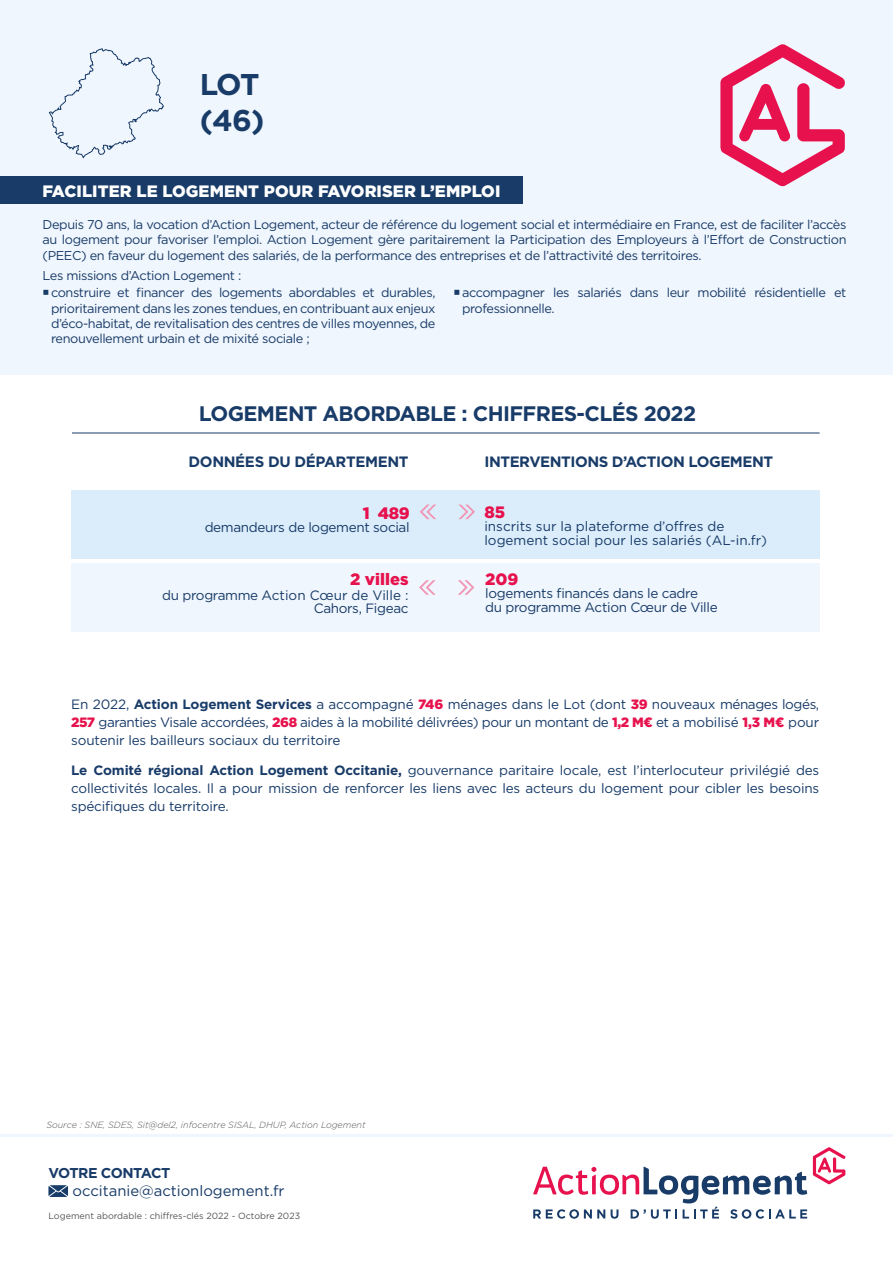
<style>
.page{position:relative;width:893px;height:1263px;background:#fff}
.page>*{position:absolute;margin:0;border:0;box-sizing:border-box;transform-origin:0 0}
.t1{font:700 30px/36px "Gotham";color:#183b68}
.t2{font:700 21px "Gotham";letter-spacing:-.03em;color:#183b68}
.t3{font:900 16.5px "Gotham";letter-spacing:.005em;color:#fff}
.t4{font:900 16.5px "Gotham";color:#e6114d}
.t5{font:700 15px "Gotham";letter-spacing:-.03em;color:#183b68}
.t6{font:14.85px "Gotham";color:#183b68}
.t7{font:700 14.25px "Gotham";letter-spacing:-.04em;color:#183b68}
.t8{font:13.5px/18px "Gotham";letter-spacing:-.015em;color:#183b68;text-align:justify}
.t9{font:12.75px/15.3px "Gotham";letter-spacing:-.03em;color:#183b68;text-align:justify}
.t10{font:italic 300 9px "Gotham";color:#575756}
.t11{font:9px "Gotham";color:#575756}
.s1{font-weight:700}
.s2{font-weight:900;color:#e6114d}
</style>
<div class="page">
<div style="left:0;top:0;width:893px;height:375px;background:#f0f6fd"></div>
<svg style="left:720px;top:44px;width:125px;height:142px"></svg>
<svg style="left:813px;top:1147px;width:32px;height:37px"></svg>
<svg style="left:533px;top:1166px;width:274px;height:53px"></svg>
<svg style="left:48px;top:1185px;width:20px;height:12px"></svg>
<svg style="left:48px;top:48px;width:116px;height:111px"></svg>
<hr style="left:72px;top:433px;width:748px;height:1px;background:#183b68">
<div style="left:71px;top:563px;width:749px;height:68px;background:#f0f6fd"></div>
<div style="left:71px;top:491px;width:749px;height:68px;background:#dbedfb"></div>
<svg style="left:458px;top:504px;width:17px;height:15px"></svg>
<svg style="left:420px;top:504px;width:16px;height:15px"></svg>
<svg style="left:458px;top:580px;width:16px;height:15px"></svg>
<svg style="left:419px;top:580px;width:17px;height:15px"></svg>
<hr style="left:0;top:1134px;width:893px;height:3px;background:#f0f6fd">
<div style="left:0;top:176px;width:523px;height:28px;background:#183b68"></div>
<h1 class="t1" style="left:200px;top:66px;width:66px">LOT (46)</h1>
<p class="t3" style="left:43px;top:179px;width:459px">FACILITER LE LOGEMENT POUR FAVORISER L’EMPLOI</p>
<p class="t9" style="left:43px;top:216px;width:805px;line-height:15.8px">Depuis 70 ans, la vocation d’Action Logement, acteur de référence du logement social et intermédiaire en France, est de faciliter l’accès au logement pour favoriser l’emploi. Action Logement gère paritairement la Participation des Employeurs à l’Effort de Construction (PEEC) en faveur du logement des salariés, de la performance des entreprises et de l’attractivité des territoires.</p>
<p class="t9" style="left:51px;top:266px;width:386px;line-height:17.7px;text-indent:-9px">Les missions d’Action Logement :<br>construire et financer des logements abordables et durables,</p>
<p class="t9" style="left:51px;top:300px;width:386px">prioritairement dans les zones tendues, en contribuant aux enjeux d’éco-habitat, de revitalisation des centres de villes moyennes, de renouvellement urbain et de mixité sociale ;</p>
<p class="t9" style="left:462px;top:285px;width:386px">accompagner les salariés dans leur mobilité résidentielle et professionnelle.</p>
<h2 class="t2" style="left:199px;top:399px;width:499px">LOGEMENT ABORDABLE : CHIFFRES-CLÉS 2022</h2>
<p class="t5" style="left:189px;top:452px;width:221px">DONNÉES DU DÉPARTEMENT</p>
<p class="t5" style="left:484px;top:452px;width:290px">INTERVENTIONS D’ACTION LOGEMENT</p>
<p class="t4" style="left:363px;top:501px;width:48px">1 489</p>
<p class="t8" style="left:205px;top:518px;width:206px">demandeurs de logement social</p>
<p class="t4" style="left:350px;top:567px;width:60px">2 villes</p>
<p class="t8" style="left:162px;top:588px;width:248px;line-height:13.5px;text-align:right">du programme Action Cœur de Ville :<br>Cahors, Figeac</p>
<p class="t4" style="left:484px;top:501px;width:22px">85</p>
<p class="t8" style="left:484px;top:519px;width:284px;line-height:13.5px">inscrits sur la plateforme d’offres de logement social pour les salariés (AL-in.fr)</p>
<p class="t4" style="left:485px;top:567px;width:35px">209</p>
<p class="t8" style="left:485px;top:586px;width:234px;line-height:13.5px">logements financés dans le cadre du programme Action Cœur de Ville</p>
<p class="t8" style="left:71px;top:695px;width:750px">En 2022, <span class="s1">Action Logement Services</span> a accompagné <span class="s2">746</span> ménages dans le Lot (dont <span class="s2">39</span> nouveaux ménages logés, <span class="s2">257</span> garanties Visale accordées, <span class="s2">268</span> aides à la mobilité délivrées) pour un montant de <span class="s2">1,2 M€</span> et a mobilisé <span class="s2">1,3 M€</span> pour soutenir les bailleurs sociaux du territoire</p>
<p class="t8" style="left:71px;top:761px;width:750px"><span class="s1">Le Comité régional Action Logement Occitanie,</span> gouvernance paritaire locale, est l’interlocuteur privilégié des collectivités locales. Il a pour mission de renforcer les liens avec les acteurs du logement pour cibler les besoins spécifiques du territoire.</p>
<p class="t10" style="left:46px;top:1119px;width:321px">Source : SNE, SDES, Sit@del2, infocentre SISAL, DHUP, Action Logement</p>
<p class="t7" style="left:48px;top:1163px;width:123px">VOTRE CONTACT</p>
<p class="t6" style="left:73px;top:1181px;width:214px">occitanie@actionlogement.fr</p>
<p class="t11" style="left:48px;top:1210px;width:253px">Logement abordable : chiffres-clés 2022 - Octobre 2023</p>
</div>
